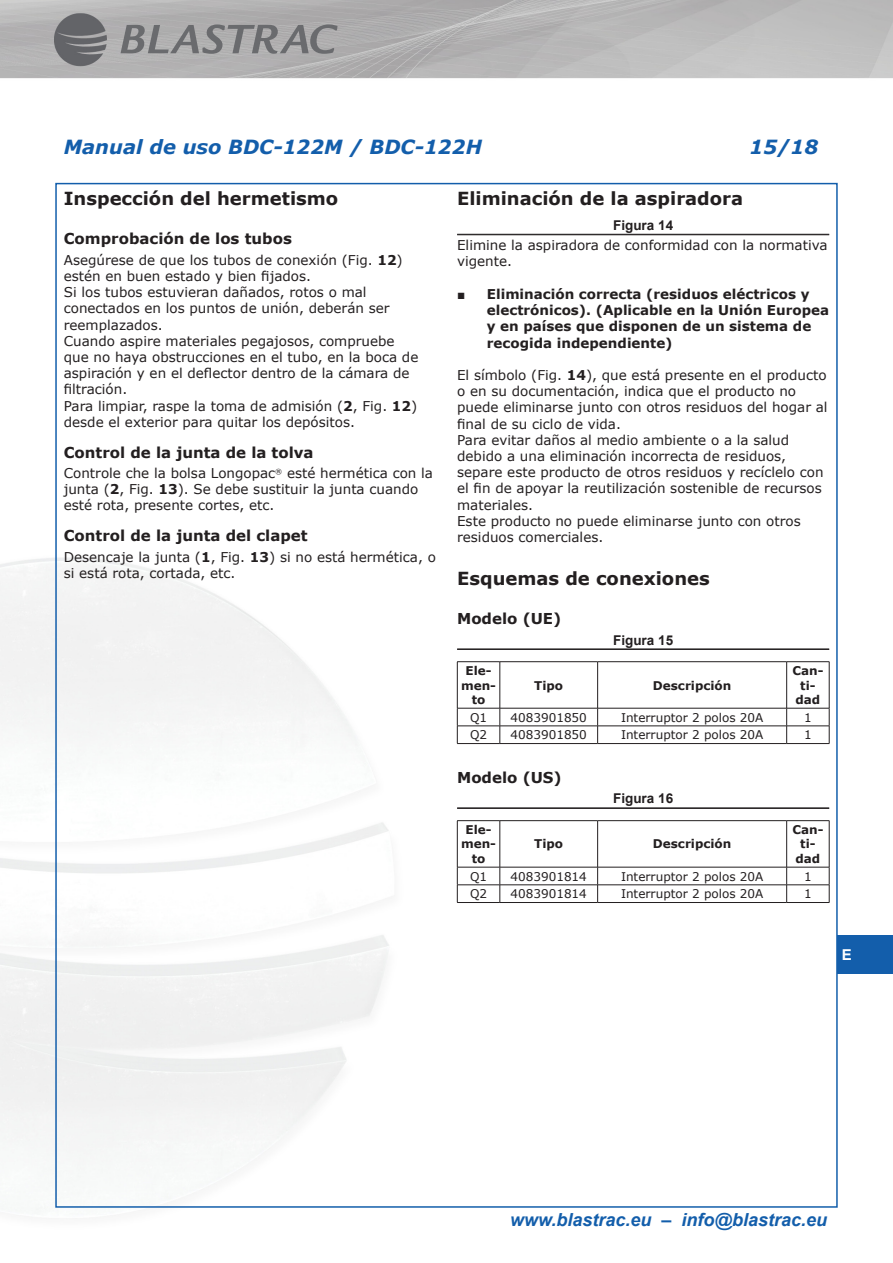
<style>
.page{position:relative;width:893px;height:1263px;background:#fff}
.page>*{position:absolute;margin:0;border:0;box-sizing:border-box;transform-origin:0 0}
.t1{font:italic 700 19.5px "Verdana";color:#135eab}
.TITOLO_2{font:700 18px "Verdana";color:#231f20}
.t2{font:italic 700 18px "Arial";color:#135eab}
.TITOLO_3{font:700 15px "Verdana";color:#231f20}
.t3{font:700 15px "Arial";color:#fff}
.TESTO{font:13.5px/16.2px "Verdana";color:#231f20}
.t4{font:700 13.5px/16.2px "Verdana";color:#231f20}
.FIGURA{font:700 13.5px "Arial";color:#231f20}
.TESTO_TABELLA{font:12px "Verdana";color:#231f20}
.TESTO_TABELLA_BOLD{font:700 12px/14.4px "Verdana";color:#231f20;text-align:center}
.s1{font-weight:700}
.s2{font-family:"Arial";font-weight:400}
</style>
<div class="page">
<img style="left:1px;top:0;width:892px;height:1210px">
<svg style="left:121px;top:24px;width:216px;height:30px"></svg>
<div style="left:838px;top:935px;width:55px;height:39px;background:#135eab"></div>
<hr style="left:457px;top:234px;width:372px;height:1px;background:#231f20">
<hr style="left:457px;top:649px;width:372px;height:1px;background:#231f20">
<hr style="left:457px;top:808px;width:372px;height:1px;background:#231f20">
<hr style="left:457px;top:662px;width:1px;height:46px;background:#231f20">
<hr style="left:457px;top:661px;width:43px;height:1px;background:#231f20">
<hr style="left:500px;top:662px;width:1px;height:46px;background:#231f20">
<hr style="left:500px;top:661px;width:98px;height:1px;background:#231f20">
<hr style="left:597px;top:662px;width:1px;height:46px;background:#231f20">
<hr style="left:598px;top:661px;width:189px;height:1px;background:#231f20">
<hr style="left:786px;top:662px;width:1px;height:46px;background:#231f20">
<hr style="left:829px;top:662px;width:1px;height:46px;background:#231f20">
<hr style="left:787px;top:661px;width:42px;height:1px;background:#231f20">
<svg style="left:500px;top:709px;width:1px;height:34px"></svg>
<hr style="left:500px;top:708px;width:98px;height:1px;background:#231f20">
<hr style="left:500px;top:726px;width:98px;height:1px;background:#231f20">
<svg style="left:597px;top:708px;width:1px;height:35px"></svg>
<hr style="left:598px;top:708px;width:189px;height:1px;background:#231f20">
<hr style="left:598px;top:726px;width:189px;height:1px;background:#231f20">
<svg style="left:786px;top:708px;width:1px;height:35px"></svg>
<svg style="left:829px;top:708px;width:1px;height:35px"></svg>
<hr style="left:787px;top:708px;width:42px;height:1px;background:#231f20">
<hr style="left:787px;top:726px;width:42px;height:1px;background:#231f20">
<svg style="left:457px;top:709px;width:1px;height:34px"></svg>
<hr style="left:457px;top:708px;width:43px;height:1px;background:#231f20">
<hr style="left:457px;top:726px;width:43px;height:1px;background:#231f20">
<hr style="left:457px;top:743px;width:43px;height:1px;background:#231f20">
<hr style="left:500px;top:743px;width:98px;height:1px;background:#231f20">
<hr style="left:598px;top:743px;width:189px;height:1px;background:#231f20">
<hr style="left:787px;top:743px;width:42px;height:1px;background:#231f20">
<hr style="left:457px;top:821px;width:1px;height:46px;background:#231f20">
<hr style="left:457px;top:820px;width:43px;height:1px;background:#231f20">
<hr style="left:500px;top:821px;width:1px;height:46px;background:#231f20">
<hr style="left:500px;top:820px;width:98px;height:1px;background:#231f20">
<hr style="left:597px;top:821px;width:1px;height:46px;background:#231f20">
<hr style="left:598px;top:820px;width:189px;height:1px;background:#231f20">
<hr style="left:786px;top:821px;width:1px;height:46px;background:#231f20">
<hr style="left:829px;top:821px;width:1px;height:46px;background:#231f20">
<hr style="left:787px;top:820px;width:42px;height:1px;background:#231f20">
<svg style="left:500px;top:868px;width:1px;height:34px"></svg>
<hr style="left:500px;top:867px;width:98px;height:1px;background:#231f20">
<hr style="left:500px;top:884px;width:98px;height:1px;background:#231f20">
<svg style="left:597px;top:867px;width:1px;height:35px"></svg>
<hr style="left:598px;top:867px;width:189px;height:1px;background:#231f20">
<hr style="left:598px;top:884px;width:189px;height:1px;background:#231f20">
<svg style="left:786px;top:867px;width:1px;height:35px"></svg>
<svg style="left:829px;top:867px;width:1px;height:35px"></svg>
<hr style="left:787px;top:867px;width:42px;height:1px;background:#231f20">
<hr style="left:787px;top:884px;width:42px;height:1px;background:#231f20">
<svg style="left:457px;top:868px;width:1px;height:34px"></svg>
<hr style="left:457px;top:867px;width:43px;height:1px;background:#231f20">
<hr style="left:457px;top:884px;width:43px;height:1px;background:#231f20">
<hr style="left:457px;top:902px;width:43px;height:1px;background:#231f20">
<hr style="left:500px;top:902px;width:98px;height:1px;background:#231f20">
<hr style="left:598px;top:902px;width:189px;height:1px;background:#231f20">
<hr style="left:787px;top:902px;width:42px;height:1px;background:#231f20">
<h1 class="t1" style="left:64px;top:133px;width:420px">Manual de uso BDC-122M / BDC-122H</h1>
<h1 class="t1" style="left:749px;top:133px;width:70px">15/18</h1>
<p class="TITOLO_2" style="left:64px;top:186px;width:276px">Inspección del hermetismo</p>
<p class="TITOLO_3" style="left:64px;top:228px;width:230px">Comprobación de los tubos</p>
<p class="TESTO" style="left:64px;top:252px;width:340px">Asegúrese de que los tubos de conexión (Fig. <span class="s1">12</span>) estén en buen estado y bien fijados.</p>
<p class="TESTO" style="left:64px;top:284px;width:327px">Si los tubos estuvieran dañados, rotos o mal conectados en los puntos de unión, deberán ser reemplazados.</p>
<p class="TESTO" style="left:64px;top:333px;width:356px">Cuando aspire materiales pegajosos, compruebe que no haya obstrucciones en el tubo, en la boca de aspiración y en el deflector dentro de la cámara de filtración.</p>
<p class="TESTO" style="left:64px;top:397px;width:355px">Para limpiar, raspe la toma de admisión (<span class="s1">2</span>, Fig. <span class="s1">12</span>) desde el exterior para quitar los depósitos.</p>
<p class="TITOLO_3" style="left:64px;top:441px;width:251px">Control de la junta de la tolva</p>
<p class="TESTO" style="left:64px;top:465px;width:371px">Controle che la bolsa Longopac<sup>®</sup> esté hermética con la junta (<span class="s1">2</span>, Fig. <span class="s1">13</span>). Se debe sustituir la junta cuando esté rota, presente cortes, etc.</p>
<p class="TITOLO_3" style="left:64px;top:525px;width:245px">Control de la junta del clapet</p>
<p class="TESTO" style="left:64px;top:548px;width:374px">Desencaje la junta (<span class="s1">1</span>, Fig. <span class="s1">13</span>) si no está hermética, o si está rota, cortada, etc.</p>
<p class="TITOLO_2" style="left:457px;top:186px;width:288px">Eliminación de la aspiradora</p>
<p class="FIGURA" style="left:613px;top:216px;width:62px">Figura 14</p>
<p class="TESTO" style="left:457px;top:237px;width:372px">Elimine la aspiradora de conformidad con la normativa vigente.</p>
<p class="t4" style="left:487px;top:286px;width:344px;text-indent:-30px"><span class="s2">■</span> Eliminación correcta (residuos eléctricos y electrónicos). (Aplicable en la Unión Europea y en países que disponen de un sistema de recogida independiente)</p>
<p class="TESTO" style="left:457px;top:367px;width:372px">El símbolo (Fig. <span class="s1">14</span>), que está presente en el producto o en su documentación, indica que el producto no puede eliminarse junto con otros residuos del hogar al final de su ciclo de vida.</p>
<p class="TESTO" style="left:457px;top:432px;width:368px">Para evitar daños al medio ambiente o a la salud debido a una eliminación incorrecta de residuos, separe este producto de otros residuos y recíclelo con el fin de apoyar la reutilización sostenible de recursos materiales.</p>
<p class="TESTO" style="left:457px;top:513px;width:345px">Este producto no puede eliminarse junto con otros residuos comerciales.</p>
<p class="TITOLO_2" style="left:457px;top:565px;width:254px">Esquemas de conexiones</p>
<p class="TITOLO_3" style="left:457px;top:608px;width:106px">Modelo (UE)</p>
<p class="FIGURA" style="left:613px;top:630px;width:62px">Figura 15</p>
<p class="TESTO_TABELLA_BOLD" style="left:461px;top:663px;width:36px">Ele&shy;men&shy;to</p>
<p class="TESTO_TABELLA_BOLD" style="left:792px;top:663px;width:33px">Can&shy;ti&shy;dad</p>
<p class="TESTO_TABELLA_BOLD" style="left:534px;top:678px;width:30px">Tipo</p>
<p class="TESTO_TABELLA_BOLD" style="left:653px;top:678px;width:80px">Descripción</p>
<p class="TESTO_TABELLA" style="left:470px;top:709px;width:19px">Q1</p>
<p class="TESTO_TABELLA" style="left:511px;top:709px;width:78px">4083901850</p>
<p class="TESTO_TABELLA" style="left:621px;top:709px;width:144px">Interruptor 2 polos 20A</p>
<p class="TESTO_TABELLA" style="left:804px;top:709px;width:9px">1</p>
<p class="TESTO_TABELLA" style="left:470px;top:727px;width:19px">Q2</p>
<p class="TESTO_TABELLA" style="left:511px;top:727px;width:78px">4083901850</p>
<p class="TESTO_TABELLA" style="left:621px;top:727px;width:144px">Interruptor 2 polos 20A</p>
<p class="TESTO_TABELLA" style="left:804px;top:727px;width:9px">1</p>
<p class="TITOLO_3" style="left:457px;top:767px;width:106px">Modelo (US)</p>
<p class="FIGURA" style="left:613px;top:789px;width:62px">Figura 16</p>
<p class="TESTO_TABELLA_BOLD" style="left:461px;top:822px;width:36px">Ele&shy;men&shy;to</p>
<p class="TESTO_TABELLA_BOLD" style="left:792px;top:822px;width:33px">Can&shy;ti&shy;dad</p>
<p class="TESTO_TABELLA_BOLD" style="left:534px;top:837px;width:30px">Tipo</p>
<p class="TESTO_TABELLA_BOLD" style="left:653px;top:837px;width:80px">Descripción</p>
<p class="TESTO_TABELLA" style="left:470px;top:868px;width:19px">Q1</p>
<p class="TESTO_TABELLA" style="left:511px;top:868px;width:78px">4083901814</p>
<p class="TESTO_TABELLA" style="left:621px;top:868px;width:144px">Interruptor 2 polos 20A</p>
<p class="TESTO_TABELLA" style="left:804px;top:868px;width:9px">1</p>
<p class="TESTO_TABELLA" style="left:470px;top:886px;width:19px">Q2</p>
<p class="TESTO_TABELLA" style="left:511px;top:886px;width:78px">4083901814</p>
<p class="TESTO_TABELLA" style="left:621px;top:886px;width:144px">Interruptor 2 polos 20A</p>
<p class="TESTO_TABELLA" style="left:804px;top:886px;width:9px">1</p>
<p class="t3" style="left:842px;top:944px;width:12px">E</p>
<h2 class="t2" style="left:510px;top:1208px;width:318px">www.blastrac.eu ‒ info@blastrac.eu</h2>
</div>
